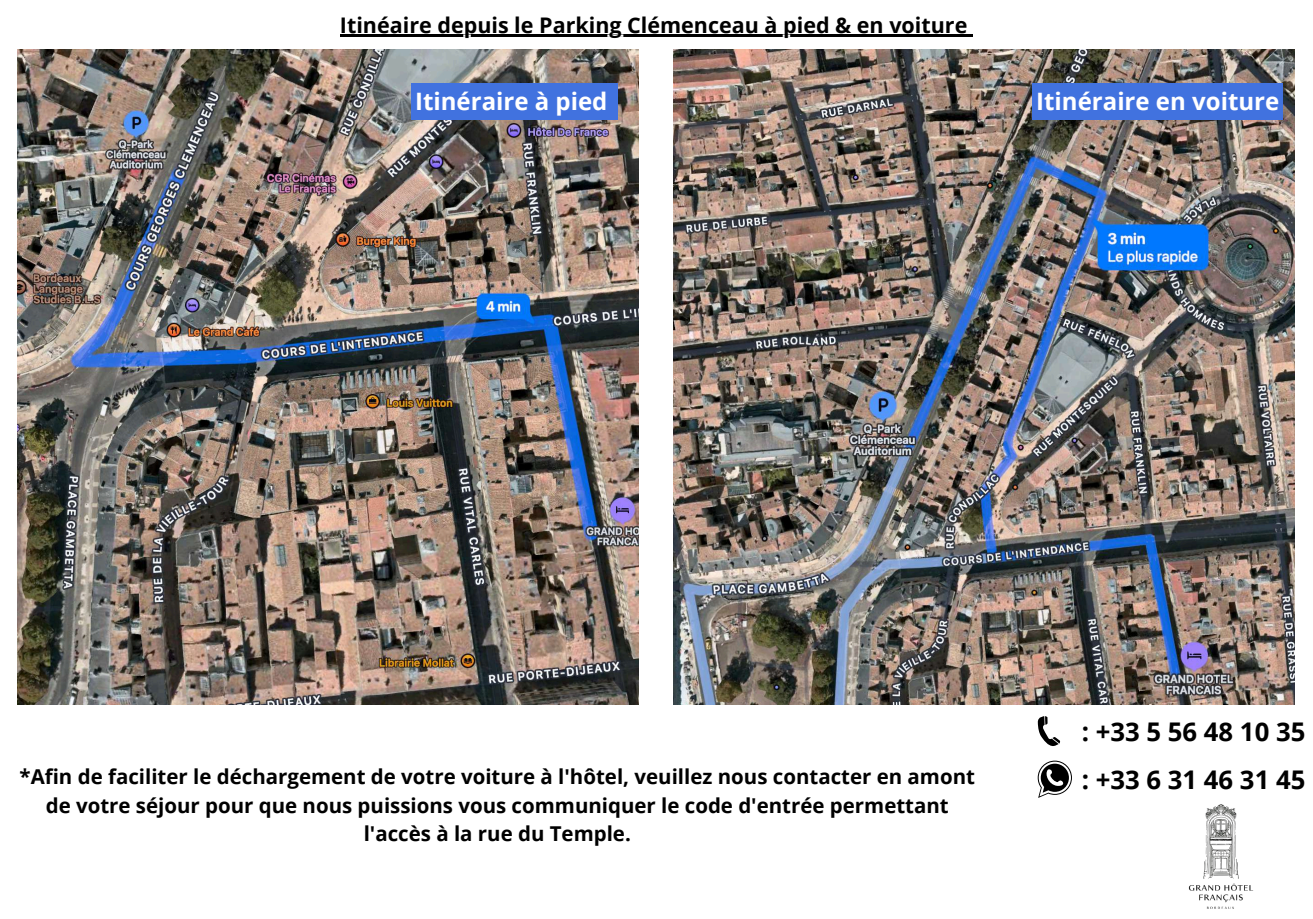
<style>
.page{position:relative;width:1313px;height:919px;background:#fff}
.page>*{position:absolute;margin:0;border:0;box-sizing:border-box;transform-origin:0 0}
.t1{font:700 25.69px/47.8px "Open Sans";color:#000}
.t2{font:700 24.01px "Open Sans";color:#fff}
.t3{font:700 21.49px "Open Sans";color:#000}
.t4{font:700 20.44px/28.6px "Open Sans";color:#000;text-align:center}
</style>
<div class="page">
<svg style="left:1037px;top:716px;width:23px;height:30px"></svg>
<img style="left:18px;top:49px;width:621px;height:655px">
<img style="left:673px;top:49px;width:621px;height:655px">
<svg style="left:1037px;top:760px;width:34px;height:38px"></svg>
<img style="left:1188px;top:804px;width:66px;height:105px">
<div style="left:411px;top:83px;width:206px;height:36px;background:#4172df"></div>
<div style="left:1032px;top:83px;width:251px;height:36px;background:#4172df"></div>
<hr style="left:340px;top:35px;width:627px;height:2px;background:#000">
<svg style="left:967px;top:35px;width:6px;height:2px"></svg>
<p class="t3" style="left:340px;top:10px;width:629px">Itinéaire depuis le Parking Clémenceau à pied &amp; en voiture</p>
<p class="t2" style="left:415px;top:84px;width:194px">Itinéraire à pied</p>
<p class="t2" style="left:1036px;top:85px;width:244px">Itinéraire en voiture</p>
<p class="t4" style="left:20px;top:761px;width:957px">*Afin de faciliter le déchargement de votre voiture à l'hôtel, veuillez nous contacter en amont de votre séjour pour que nous puissions vous communiquer le code d'entrée permettant l'accès à la rue du Temple.</p>
<p class="t1" style="left:1081px;top:707px;width:225px">: +33 5 56 48 10 35 : +33 6 31 46 31 45</p>
</div>
